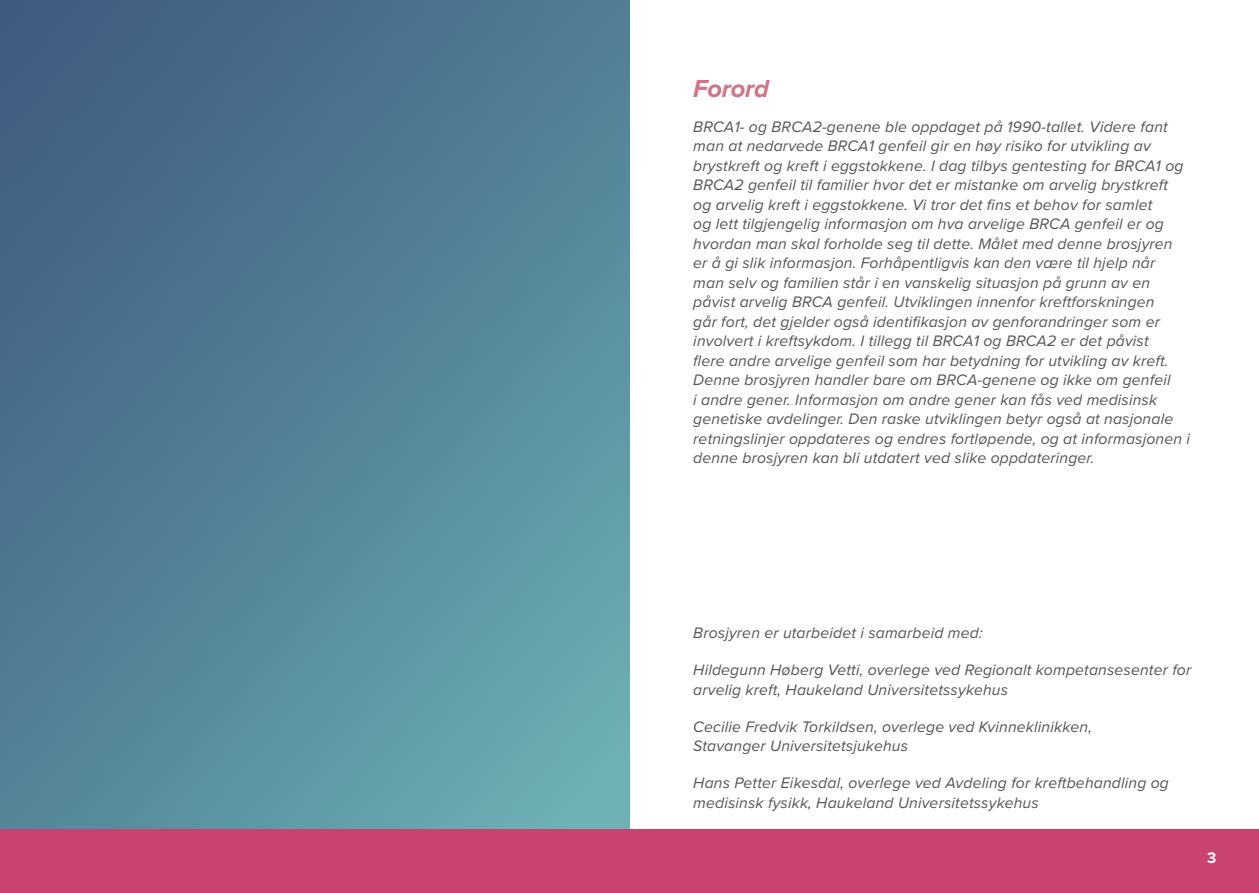
<style>
.page{position:relative;width:1259px;height:893px;background:#fff}
.page>*{position:absolute;margin:0;border:0;box-sizing:border-box;transform-origin:0 0}
.t1{font:italic 700 25.5px "Proxima Nova";letter-spacing:-.01em;color:#d37288}
.t2{font:italic 15.75px/19.5px "Proxima Nova";letter-spacing:.01em;color:#555}
.t3{font:700 15.75px "Proxima Nova";color:#fff}
</style>
<div class="page">
<div style="left:629px;top:829px;width:630px;height:64px;background:#c8436f"></div>
<svg style="left:0;top:0;width:629px;height:829px;background:#538298"></svg>
<div style="left:0;top:829px;width:629px;height:64px;background:#c8436f"></div>
<h1 class="t1" style="left:693px;top:69px;width:77px">Forord</h1>
<p class="t2" style="left:693px;top:116px;width:498px">BRCA1- og BRCA2-genene ble oppdaget på 1990-tallet. Videre fant man at nedarvede BRCA1 genfeil gir en høy risiko for utvikling av brystkreft og kreft i eggstokkene. I dag tilbys gentesting for BRCA1 og BRCA2 genfeil til familier hvor det er mistanke om arvelig brystkreft og arvelig kreft i eggstokkene. Vi tror det fins et behov for samlet<br>og lett tilgjengelig informasjon om hva arvelige BRCA genfeil er og hvordan man skal forholde seg til dette. Målet med denne brosjyren er å gi slik informasjon. Forhåpentligvis kan den være til hjelp når<br>man selv og familien står i en vanskelig situasjon på grunn av en påvist arvelig BRCA genfeil. Utviklingen innenfor kreftforskningen<br>går fort, det gjelder også identifikasjon av genforandringer som er involvert i kreftsykdom. I tillegg til BRCA1 og BRCA2 er det påvist<br>flere andre arvelige genfeil som har betydning for utvikling av kreft.<br>Denne brosjyren handler bare om BRCA-genene og ikke om genfeil<br>i andre gener. Informasjon om andre gener kan fås ved medisinsk genetiske avdelinger. Den raske utviklingen betyr også at nasjonale retningslinjer oppdateres og endres fortløpende, og at informasjonen i denne brosjyren kan bli utdatert ved slike oppdateringer.</p>
<p class="t2" style="left:693px;top:623px;width:291px">Brosjyren er utarbeidet i samarbeid med:</p>
<p class="t2" style="left:693px;top:660px;width:499px">Hildegunn Høberg Vetti, overlege ved Regionalt kompetansesenter for arvelig kreft, Haukeland Universitetssykehus</p>
<p class="t2" style="left:693px;top:716px;width:400px">Cecilie Fredvik Torkildsen, overlege ved Kvinneklinikken,<br>Stavanger Universitetsjukehus</p>
<p class="t2" style="left:693px;top:773px;width:477px">Hans Petter Eikesdal, overlege ved Avdeling for kreftbehandling og medisinsk fysikk, Haukeland Universitetssykehus</p>
<p class="t3" style="left:1207px;top:846px;width:11px">3</p>
</div>
